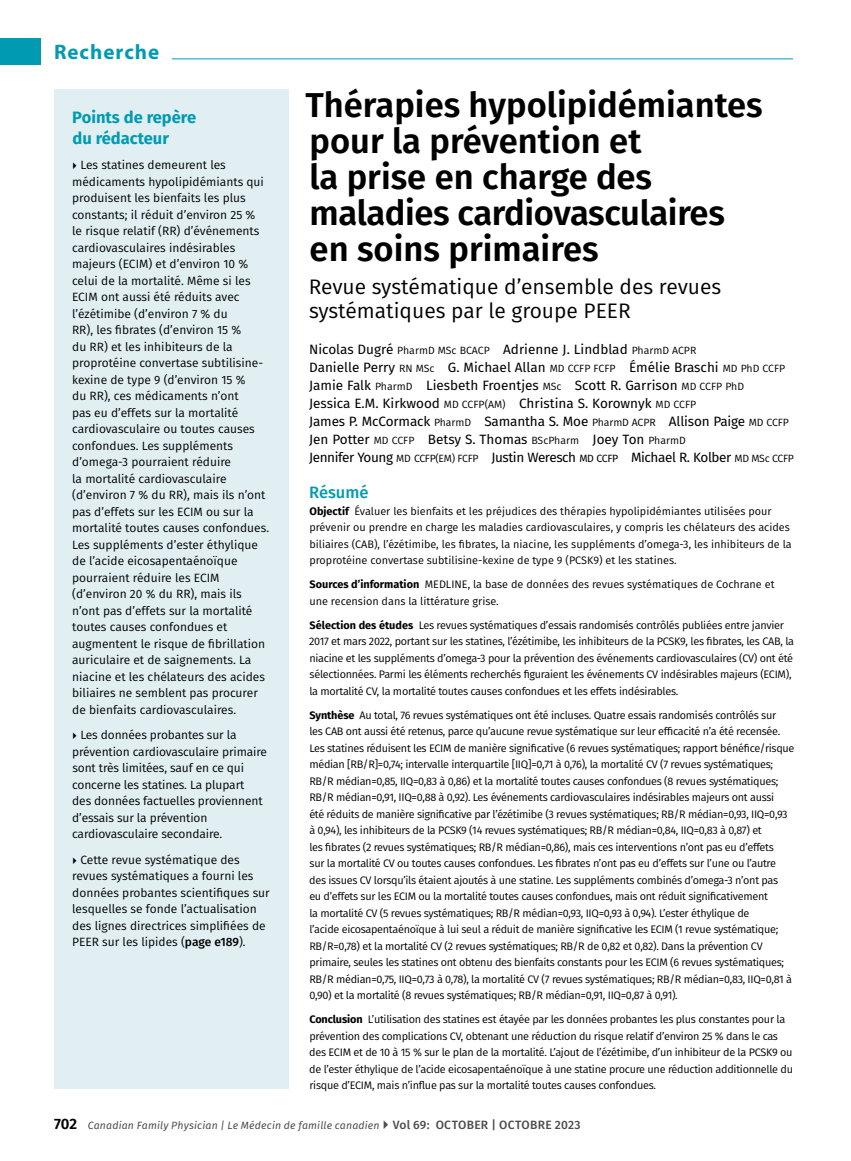
<style>
.page{position:relative;width:851px;height:1161px;background:#fff}
.page>*{position:absolute;margin:0;border:0;box-sizing:border-box;transform-origin:0 0}
.ArticleTitle{font:600 34.5px/36px "Fira Sans";color:#000}
.ArticleSubtitle{font:21px/24px "Fira Sans";color:#000}
.t1{font:700 21px "Myriad Pro";letter-spacing:.05em;color:#009bb3}
.KeyPointHead_RES{font:700 16.5px/21px "Fira Sans";color:#009bb3}
.AbstractHead{font:500 16.5px "Fira Sans";color:#009bb3}
.Byline{font:13.5px/18px "Fira Sans";color:#000}
.KeyPoints_RES{font:12px/16.5px "Fira Sans";color:#000}
.AbstractBody{font:10.8px/16.5px "Fira Sans";letter-spacing:-.025em;color:#000}
.AbstractBody-2{font:10.8px/16.5px "Fira Sans";color:#000}
.t2{font:italic 10.5px "Fira Sans";letter-spacing:.015em;color:#4d4d4f}
.s1{font-weight:500}
.s2{font-size:10.5px}
.s3{font-weight:700}
.s4{font-weight:600;font-style:normal;font-size:15px;color:#000}
.s5{font-weight:500;font-style:normal;font-size:12px}
</style>
<div class="page">
<hr style="left:172px;top:58px;width:621px;height:1px;background:#009bb3">
<div style="left:0;top:38px;width:40px;height:27px;background:#009bb3"></div>
<div style="left:54px;top:89px;width:234px;height:1000px;background:#e1eff2"></div>
<h2 class="t1" style="left:54px;top:39px;width:107px">Recherche</h2>
<p class="KeyPointHead_RES" style="left:72px;top:105px;width:125px">Points de repère du rédacteur</p>
<p class="KeyPoints_RES" style="left:72px;top:156px;width:198px;text-indent:8px">Les statines demeurent les médicaments hypolipidémiants qui produisent les bienfaits les plus constants; il réduit d’environ 25 %<br>le risque relatif (RR) d’événements cardiovasculaires indésirables majeurs (ECIM) et d’environ 10 % celui de la mortalité. Même si les ECIM ont aussi été réduits avec l’ézétimibe (d’environ 7 % du<br>RR), les fibrates (d’environ 15 %<br>du RR) et les inhibiteurs de la proprotéine convertase subtilisine&shy;kexine de type 9 (d’environ 15 %<br>du RR), ces médicaments n’ont<br>pas eu d’effets sur la mortalité cardiovasculaire ou toutes causes confondues. Les suppléments d’omega-3 pourraient réduire<br>la mortalité cardiovasculaire (d’environ 7 % du RR), mais ils n’ont pas d’effets sur les ECIM ou sur la mortalité toutes causes confondues.<br>Les suppléments d’ester éthylique de l’acide eicosapentaénoïque pourraient réduire les ECIM (d’environ 20 % du RR), mais ils n’ont pas d’effets sur la mortalité toutes causes confondues et augmentent le risque de fibrillation auriculaire et de saignements. La niacine et les chélateurs des acides biliaires ne semblent pas procurer de bienfaits cardiovasculaires.</p>
<p class="KeyPoints_RES" style="left:72px;top:726px;width:196px;text-indent:8px">Les données probantes sur la prévention cardiovasculaire primaire sont très limitées, sauf en ce qui concerne les statines. La plupart<br>des données factuelles proviennent d’essais sur la prévention cardiovasculaire secondaire.</p>
<p class="KeyPoints_RES" style="left:72px;top:851px;width:199px;text-indent:8px">Cette revue systématique des revues systématiques a fourni les données probantes scientifiques sur lesquelles se fonde l’actualisation des lignes directrices simplifiées de PEER sur les lipides (<span class="s1">page e189</span>).</p>
<p class="ArticleTitle" style="left:305px;top:85px;width:458px">Thérapies hypolipidémiantes pour la prévention et<br>la prise en charge des maladies cardiovasculaires en soins primaires</p>
<p class="ArticleSubtitle" style="left:309px;top:274px;width:414px">Revue systématique d’ensemble des revues systématiques par le groupe PEER</p>
<p class="Byline" style="left:309px;top:340px;width:486px">Nicolas Dugré <span class="s2">PharmD MSc BCACP</span> Adrienne J. Lindblad <span class="s2">PharmD ACPR<br></span>Danielle Perry <span class="s2">RN MSc</span> G. Michael Allan <span class="s2">MD CCFP FCFP</span> Émélie Braschi <span class="s2">MD PhD CCFP </span>Jamie Falk <span class="s2">PharmD</span> Liesbeth Froentjes <span class="s2">MSc</span> Scott R. Garrison <span class="s2">MD CCFP PhD<br></span>Jessica E.M. Kirkwood <span class="s2">MD CCFP(AM)</span> Christina S. Korownyk <span class="s2">MD CCFP<br></span>James P. McCormack <span class="s2">PharmD</span> Samantha S. Moe <span class="s2">PharmD ACPR</span> Allison Paige <span class="s2">MD CCFP </span>Jen Potter <span class="s2">MD CCFP</span> Betsy S. Thomas <span class="s2">BScPharm</span> Joey Ton <span class="s2">PharmD<br></span>Jennifer Young <span class="s2">MD CCFP(EM) FCFP</span> Justin Weresch <span class="s2">MD CCFP</span> Michael R. Kolber <span class="s2">MD MSc CCFP</span></p>
<p class="AbstractHead" style="left:309px;top:479px;width:61px">Résumé</p>
<p class="AbstractBody-2" style="left:309px;top:503px;width:484px"><span class="s3">Objectif</span> Évaluer les bienfaits et les préjudices des thérapies hypolipidémiantes utilisées pour prévenir ou prendre en charge les maladies cardiovasculaires, y compris les chélateurs des acides biliaires (CAB), l’ézétimibe, les fibrates, la niacine, les suppléments d’omega-3, les inhibiteurs de la proprotéine convertase subtilisine-kexine de type 9 (PCSK9) et les statines.</p>
<p class="AbstractBody-2" style="left:309px;top:576px;width:466px"><span class="s3">Sources d’information</span> MEDLINE, la base de données des revues systématiques de Cochrane et une recension dans la littérature grise.</p>
<p class="AbstractBody" style="left:309px;top:617px;width:486px"><span class="s3">Sélection des études</span> Les revues systématiques d’essais randomisés contrôlés publiées entre janvier 2017 et mars 2022, portant sur les statines, l’ézétimibe, les inhibiteurs de la PCSK9, les fibrates, les CAB, la niacine et les suppléments d’omega-3 pour la prévention des événements cardiovasculaires (CV) ont été sélectionnées. Parmi les éléments recherchés figuraient les événements CV indésirables majeurs (ECIM), la mortalité CV, la mortalité toutes causes confondues et les effets indésirables.</p>
<p class="AbstractBody" style="left:309px;top:707px;width:486px"><span class="s3">Synthèse</span> Au total, 76 revues systématiques ont été incluses. Quatre essais randomisés contrôlés sur<br>les CAB ont aussi été retenus, parce qu’aucune revue systématique sur leur efficacité n’a été recensée.<br>Les statines réduisent les ECIM de manière significative (6 revues systématiques; rapport bénéfice/risque médian [RB/R]=0,74; intervalle interquartile [IIQ]=0,71 à 0,76), la mortalité CV (7 revues systématiques; RB/R médian=0,85, IIQ=0,83 à 0,86) et la mortalité toutes causes confondues (8 revues systématiques; RB/R médian=0,91, IIQ=0,88 à 0,92). Les événements cardiovasculaires indésirables majeurs ont aussi<br>été réduits de manière significative par l’ézétimibe (3 revues systématiques; RB/R médian=0,93, IIQ=0,93 à 0,94), les inhibiteurs de la PCSK9 (14 revues systématiques; RB/R médian=0,84, IIQ=0,83 à 0,87) et<br>les fibrates (2 revues systématiques; RB/R médian=0,86), mais ces interventions n’ont pas eu d’effets<br>sur la mortalité CV ou toutes causes confondues. Les fibrates n’ont pas eu d’effets sur l’une ou l’autre des issues CV lorsqu’ils étaient ajoutés à une statine. Les suppléments combinés d’omega-3 n’ont pas<br>eu d’effets sur les ECIM ou la mortalité toutes causes confondues, mais ont réduit significativement<br>la mortalité CV (5 revues systématiques; RB/R médian=0,93, IIQ=0,93 à 0,94). L’ester éthylique de<br>l’acide eicosapentaénoïque à lui seul a réduit de manière significative les ECIM (1 revue systématique; RB/R=0,78) et la mortalité CV (2 revues systématiques; RB/R de 0,82 et 0,82). Dans la prévention CV primaire, seules les statines ont obtenu des bienfaits constants pour les ECIM (6 revues systématiques; RB/R médian=0,75, IIQ=0,73 à 0,78), la mortalité CV (7 revues systématiques; RB/R médian=0,83, IIQ=0,81 à 0,90) et la mortalité (8 revues systématiques; RB/R médian=0,91, IIQ=0,87 à 0,91).</p>
<p class="AbstractBody" style="left:309px;top:1011px;width:485px"><span class="s3">Conclusion</span> L’utilisation des statines est étayée par les données probantes les plus constantes pour la prévention des complications CV, obtenant une réduction du risque relatif d’environ 25 % dans le cas des ECIM et de 10 à 15 % sur le plan de la mortalité. L’ajout de l’ézétimibe, d’un inhibiteur de la PCSK9 ou de l’ester éthylique de l’acide eicosapentaénoïque à une statine procure une réduction additionnelle du risque d’ECIM, mais n’influe pas sur la mortalité toutes causes confondues.</p>
<p class="t2" style="left:54px;top:1117px;width:528px"><span class="s4">702</span> Canadian Family Physician | Le Médecin de famille canadien <span class="s5">Vol 69: OCTOBER | OCTOBRE 2023</span></p>
</div>
